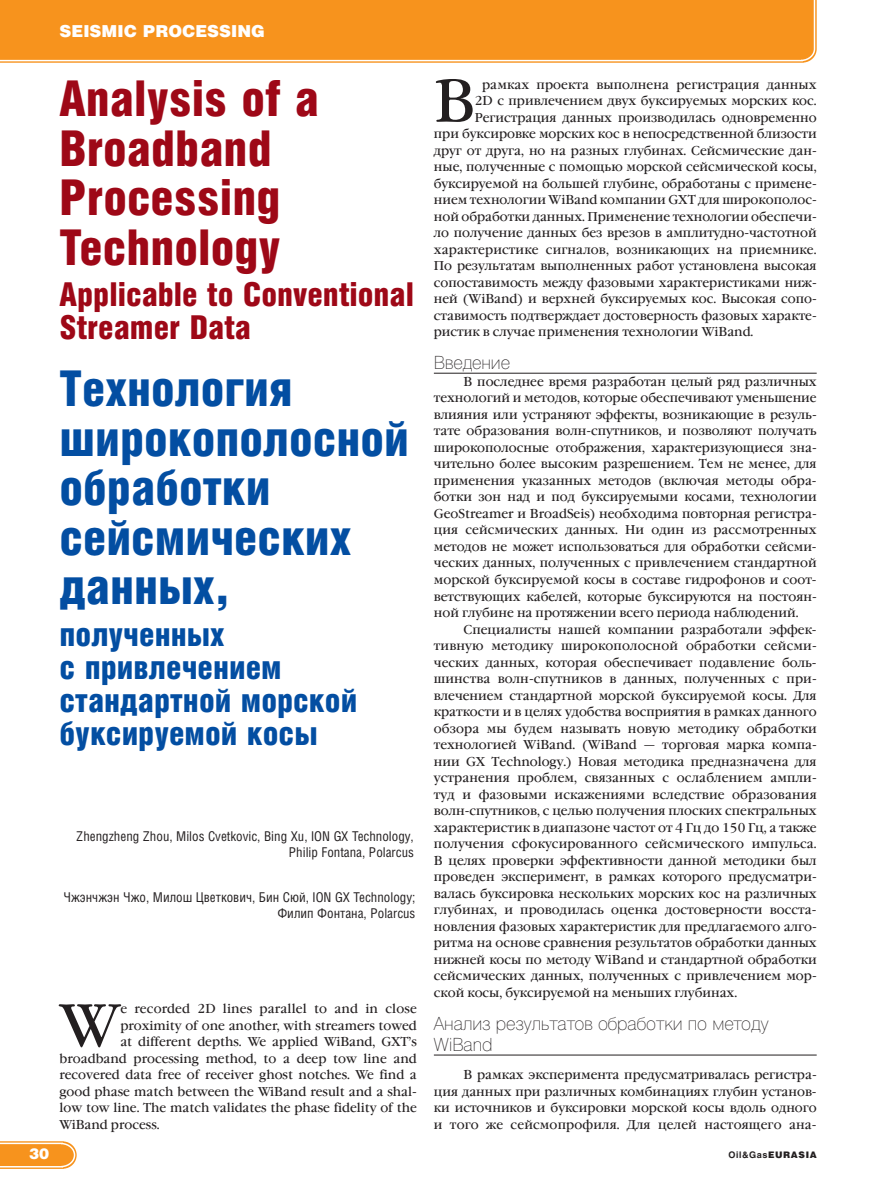
<style>
.page{position:relative;width:872px;height:1191px;background:#fff}
.page>*{position:absolute;margin:0;border:0;box-sizing:border-box;transform-origin:0 0}
.t1{font:59.85px "Garamond Book ITC";color:#231f20;scale:.95 1}
.t2{font:900 49.5px/49.5px "Helios Cond";color:#034ea2}
.t3{font:900 49.5px/49.5px "Helios Cond";color:#9e0817}
.t4{font:900 33px/33px "Helios Cond";color:#034ea2}
.t5{font:900 33px/33px "Helios Cond";color:#9e0817}
.t6{font:100 18px/21.6px "Helios";color:#231f20}
.t7{font:900 16.5px "Helios";color:#fff}
.t8{font:900 15px "Helios";color:#fff}
.t9{font:13.5px/16.2px "Helios Cond";color:#231f20;text-align:right}
.t10{font:12.75px/16.5px "Garamond Book ITC";color:#231f20;text-align:justify;scale:.95 1}
.t11{font:700 9px "Helios";letter-spacing:.065em;color:#231f20}
.s1{font-weight:900}
</style>
<div class="page">
<svg style="left:0;top:1141px;width:77px;height:27px;background:#f8a442"></svg>
<hr style="left:434px;top:373px;width:382px;height:1px;background:#231f20">
<hr style="left:434px;top:1054px;width:382px;height:1px;background:#231f20">
<div style="left:0;top:0;width:816px;height:62px;background:#f7931d"></div>
<p class="t7" style="left:60px;top:25px;width:207px">SEISMIC PROCESSING</p>
<h2 class="t3" style="left:60px;top:79px;width:261px">Analysis of a<br>Broadband<br>Processing<br>Technology</h2>
<h3 class="t5" style="left:60px;top:281px;width:356px">Applicable to Conventional<br>Streamer Data</h3>
<h2 class="t2" style="left:60px;top:368px;width:351px">Технология широкополосной обработки сейсмических данных,</h2>
<h3 class="t4" style="left:60px;top:620px;width:299px">полученных<br>с привлечением стандартной морской буксируемой косы</h3>
<p class="t9" style="left:76px;top:829px;width:339px">Zhengzheng Zhou, Milos Cvetkovic, Bing Xu, ION GX Technology,<br>Philip Fontana, Polarcus</p>
<p class="t9" style="left:64px;top:890px;width:353px">Чжэнчжэн Чжо, Милош Цветкович, Бин Сюй, ION GX Technology;<br>Филип Фонтана, Polarcus</p>
<h1 class="t1" style="left:60px;top:1003px;width:65px">W</h1>
<p class="t10" style="left:120px;top:1002px;width:314px">e recorded 2D lines parallel to and in close</p>
<p class="t10" style="left:120px;top:1018px;width:314px">proximity of one another, with streamers towed</p>
<p class="t10" style="left:120px;top:1035px;width:313px">at different depths. We applied WiBand, GXT’s</p>
<p class="t10" style="left:60px;top:1051px;width:377px">broadband processing method, to a deep tow line and</p>
<p class="t10" style="left:60px;top:1068px;width:377px">recovered data free of receiver ghost notches. We find a</p>
<p class="t10" style="left:60px;top:1084px;width:377px">good phase match between the WiBand result and a shal-</p>
<p class="t10" style="left:60px;top:1101px;width:377px">low tow line. The match validates the phase fidelity of the</p>
<p class="t10" style="left:60px;top:1117px;width:107px">WiBand process.</p>
<h1 class="t1" style="left:434px;top:79px;width:45px">В</h1>
<p class="t10" style="left:482px;top:78px;width:354px">рамках проекта выполнена регистрация данных</p>
<p class="t10" style="left:475px;top:94px;width:361px">2D с привлечением двух буксируемых морских кос.</p>
<p class="t10" style="left:475px;top:111px;width:361px">Регистрация данных производилась одновременно</p>
<p class="t10" style="left:434px;top:127px;width:404px">при буксировке морских кос в непосредственной близости</p>
<p class="t10" style="left:434px;top:144px;width:404px">друг от друга, но на разных глубинах. Сейсмические дан-</p>
<p class="t10" style="left:434px;top:160px;width:404px">ные, полученные с помощью морской сейсмической косы,</p>
<p class="t10" style="left:434px;top:177px;width:404px">буксируемой на большей глубине, обработаны с примене-</p>
<p class="t10" style="left:434px;top:193px;width:404px">нием технологии WiBand компании GXT для широкополос-</p>
<p class="t10" style="left:434px;top:210px;width:404px">ной обработки данных. Применение технологии обеспечи-</p>
<p class="t10" style="left:434px;top:226px;width:404px">ло получение данных без врезов в амплитудно-частотной</p>
<p class="t10" style="left:434px;top:243px;width:404px">характеристике сигналов, возникающих на приемнике.</p>
<p class="t10" style="left:434px;top:259px;width:404px">По результатам выполненных работ установлена высокая</p>
<p class="t10" style="left:434px;top:276px;width:404px">сопоставимость между фазовыми характеристиками ниж-</p>
<p class="t10" style="left:434px;top:292px;width:404px">ней (WiBand) и верхней буксируемых кос. Высокая сопо-</p>
<p class="t10" style="left:434px;top:309px;width:404px">ставимость подтверждает достоверность фазовых характе-</p>
<p class="t10" style="left:434px;top:325px;width:338px">ристик в случае применения технологии WiBand.</p>
<h3 class="t6" style="left:434px;top:354px;width:78px">Введение</h3>
<p class="t10" style="left:434px;top:375px;width:404px;text-indent:30px">В последнее время разработан целый ряд различных технологий и методов, которые обеспечивают уменьшение влияния или устраняют эффекты, возникающие в резуль&shy;тате образования волн-спутников, и позволяют получать широкополосные отображения, характеризующиеся зна&shy;чительно более высоким разрешением. Тем не менее, для применения указанных методов (включая методы обра&shy;ботки зон над и под буксируемыми косами, технологии GeoStreamer и BroadSeis) необходима повторная регистра&shy;ция сейсмических данных. Ни один из рассмотренных методов не может использоваться для обработки сейсми&shy;ческих данных, полученных с привлечением стандартной морской буксируемой косы в составе гидрофонов и соот&shy;ветствующих кабелей, которые буксируются на постоян&shy;ной глубине на протяжении всего периода наблюдений.</p>
<p class="t10" style="left:434px;top:622px;width:404px;text-indent:30px">Специалисты нашей компании разработали эффек&shy;тивную методику широкополосной обработки сейсми&shy;ческих данных, которая обеспечивает подавление боль&shy;шинства волн-спутников в данных, полученных с при&shy;влечением стандартной морской буксируемой косы. Для краткости и в целях удобства восприятия в рамках данного обзора мы будем называть новую методику обработки технологией WiBand. (WiBand — торговая марка компа&shy;нии GX Technology.) Новая методика предназначена для устранения проблем, связанных с ослаблением ампли&shy;туд и фазовыми искажениями вследствие образования волн-спутников, с целью получения плоских спектральных характеристик в диапазоне частот от 4 Гц до 150 Гц, а также получения сфокусированного сейсмического импульса.<br>В целях проверки эффективности данной методики был проведен эксперимент, в рамках которого предусматри&shy;валась буксировка нескольких морских кос на различных глубинах, и проводилась оценка достоверности восста&shy;новления фазовых характеристик для предлагаемого алго&shy;ритма на основе сравнения результатов обработки данных нижней косы по методу WiBand и стандартной обработки сейсмических данных, полученных с привлечением мор&shy;ской косы, буксируемой на меньших глубинах.</p>
<h3 class="t6" style="left:434px;top:1014px;width:336px">Анализ результатов обработки по методу<br>WiBand</h3>
<p class="t10" style="left:434px;top:1068px;width:404px;text-indent:30px">В рамках эксперимента предусматривалась регистра&shy;ция данных при различных комбинациях глубин установ&shy;ки источников и буксировки морской косы вдоль одного и того же сейсмопрофиля. Для целей настоящего ана-</p>
<p class="t8" style="left:29px;top:1148px;width:22px">30</p>
<p class="t11" style="left:728px;top:1151px;width:90px">Oil&amp;Gas<span class="s1">EURASIA</span></p>
</div>
